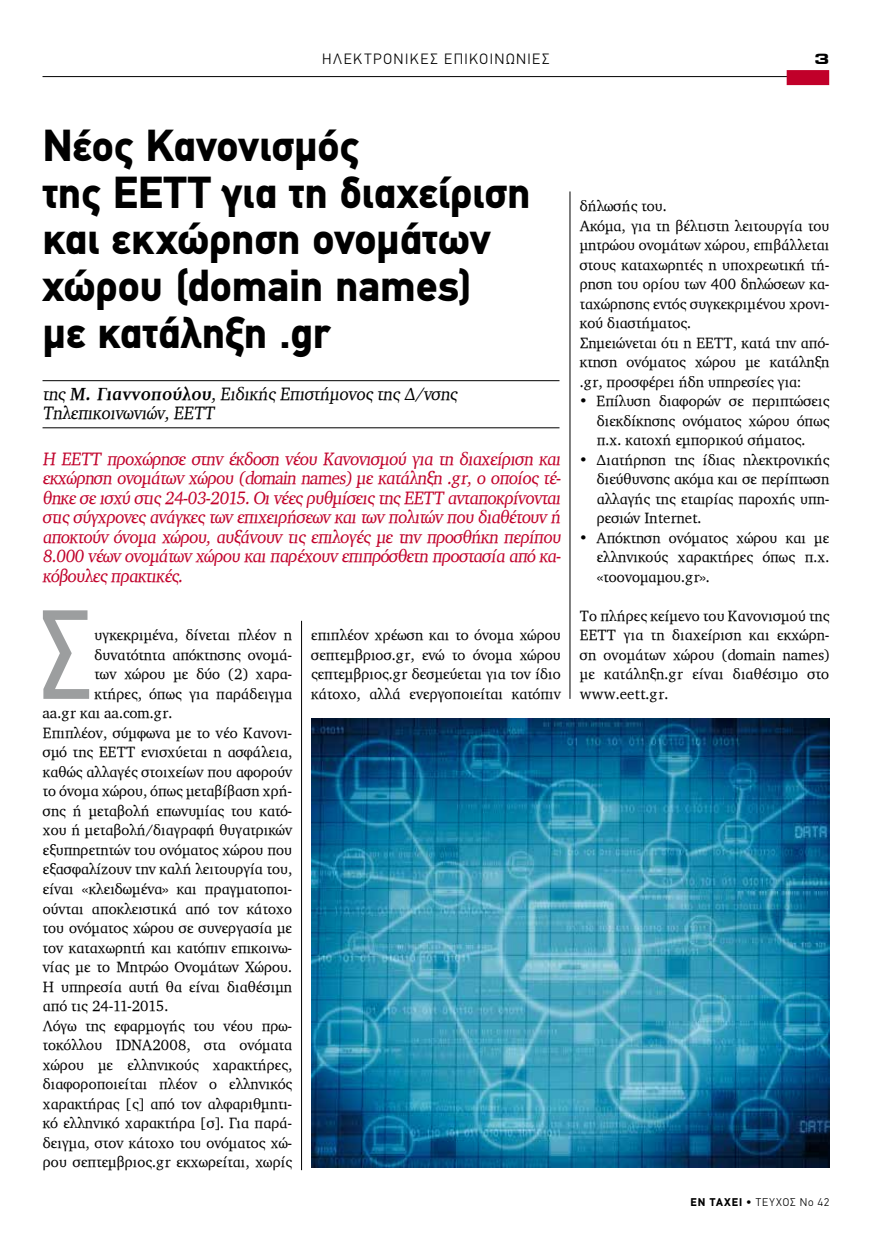
<style>
.page{position:relative;width:893px;height:1234px;background:#fff}
.page>*{position:absolute;margin:0;border:0;box-sizing:border-box;transform-origin:0 0}
.t1{font:127.05px "PF Din Text Condensed";color:#9c9e9f}
.t2{font:900 45px/46.5px "PF Din Text";letter-spacing:-.005em;color:#000}
.t3{font:18px/19.5px "PF Diplomat";letter-spacing:-.02em;color:#c1002a;text-align:justify;scale:.95 1}
.t4{font:18px/19.5px "PF Diplomat";color:#000;scale:.95 1}
.t5{font:15px/19.5px "PF Diplomat";letter-spacing:.01em;color:#000;text-align:justify}
.t6{font:300 15px "PF Din Text";letter-spacing:.1em;color:#000}
.t7{font:700 15px "PF Euroset";color:#000}
.t8{font:300 11.25px "PF Din Text";letter-spacing:.095em;color:#000}
.s1{font-weight:700}
.s2{font-weight:900}
.s3{font-weight:400}
</style>
<div class="page">
<hr style="left:301px;top:620px;width:1px;height:549px;background:#000">
<hr style="left:570px;top:191px;width:1px;height:507px;background:#000">
<hr style="left:43px;top:380px;width:516px;height:1px;background:#000">
<hr style="left:43px;top:427px;width:516px;height:1px;background:#000">
<img style="left:311px;top:718px;width:518px;height:449px">
<hr style="left:43px;top:76px;width:778px;height:1px;background:#000">
<div style="left:787px;top:70px;width:42px;height:15px;background:#c1002a"></div>
<p class="t6" style="left:322px;top:50px;width:229px">ΗΛΕΚΤΡΟΝΙΚΕΣ ΕΠΙΚΟΙΝΩΝΙΕΣ</p>
<p class="t7" style="left:814px;top:49px;width:16px">3</p>
<h2 class="t2" style="left:43px;top:122px;width:490px">Νέος Κανονισμός<br>της ΕΕΤΤ για τη διαχείριση και εκχώρηση ονομάτων χώρου (domain names)<br>με κατάληξη .gr</h2>
<p class="t4" style="left:43px;top:383px;width:441px">της <span class="s1">M. Γιαννοπούλου</span>, Ειδικής Επιστήμονος της Δ/νσης<br>Τηλεπικοινωνιών, ΕΕΤΤ</p>
<p class="t3" style="left:43px;top:448px;width:550px">Η ΕΕΤΤ προχώρησε στην έκδοση νέου Κανονισμού για τη διαχείριση και εκχώρηση ονομάτων χώρου (domain names) με κατάληξη .gr, ο οποίος τέ&shy;θηκε σε ισχύ στις 24-03-2015. Οι νέες ρυθμίσεις της ΕΕΤΤ ανταποκρίνονται στις σύγχρονες ανάγκες των επιχειρήσεων και των πολιτών που διαθέτουν ή αποκτούν όνομα χώρου, αυξάνουν τις επιλογές με την προσθήκη περίπου 8.000 νέων ονομάτων χώρου και παρέχουν επιπρόσθετη προστασία από κα&shy;κόβουλες πρακτικές.</p>
<h1 class="t1" style="left:40px;top:581px;width:54px">Σ</h1>
<p class="t5" style="left:95px;top:625px;width:199px">υγκεκριμένα, δίνεται πλέον η</p>
<p class="t5" style="left:95px;top:644px;width:199px">δυνατότητα απόκτησης ονομά-</p>
<p class="t5" style="left:95px;top:664px;width:199px">των χώρου με δύο (2) χαρα-</p>
<p class="t5" style="left:95px;top:683px;width:199px">κτήρες, όπως για παράδειγμα</p>
<p class="t5" style="left:43px;top:703px;width:131px">aa.gr και aa.com.gr.</p>
<p class="t5" style="left:43px;top:722px;width:251px">Επιπλέον, σύμφωνα με το νέο Κανονι-</p>
<p class="t5" style="left:43px;top:742px;width:251px">σμό της ΕΕΤΤ ενισχύεται η ασφάλεια,</p>
<p class="t5" style="left:43px;top:761px;width:251px">καθώς αλλαγές στοιχείων που αφορούν</p>
<p class="t5" style="left:43px;top:781px;width:251px">το όνομα χώρου, όπως μεταβίβαση χρή-</p>
<p class="t5" style="left:43px;top:800px;width:251px">σης ή μεταβολή επωνυμίας του κατό-</p>
<p class="t5" style="left:43px;top:820px;width:251px">χου ή μεταβολή/διαγραφή θυγατρικών</p>
<p class="t5" style="left:43px;top:839px;width:251px">εξυπηρετητών του ονόματος χώρου που</p>
<p class="t5" style="left:43px;top:859px;width:251px">εξασφαλίζουν την καλή λειτουργία του,</p>
<p class="t5" style="left:43px;top:878px;width:251px">είναι «κλειδωμένα» και πραγματοποι-</p>
<p class="t5" style="left:43px;top:898px;width:251px">ούνται αποκλειστικά από τον κάτοχο</p>
<p class="t5" style="left:43px;top:917px;width:251px">του ονόματος χώρου σε συνεργασία με</p>
<p class="t5" style="left:43px;top:937px;width:251px">τον καταχωρητή και κατόπιν επικοινω-</p>
<p class="t5" style="left:43px;top:956px;width:251px">νίας με το Μητρώο Ονομάτων Χώρου.</p>
<p class="t5" style="left:43px;top:976px;width:251px">Η υπηρεσία αυτή θα είναι διαθέσιμη</p>
<p class="t5" style="left:43px;top:995px;width:127px">από τις 24-11-2015.</p>
<p class="t5" style="left:43px;top:1015px;width:251px">Λόγω της εφαρμογής του νέου πρω-</p>
<p class="t5" style="left:43px;top:1034px;width:251px">τοκόλλου IDNA2008, στα ονόματα</p>
<p class="t5" style="left:43px;top:1054px;width:251px">χώρου με ελληνικούς χαρακτήρες,</p>
<p class="t5" style="left:43px;top:1073px;width:251px">διαφοροποιείται πλέον ο ελληνικός</p>
<p class="t5" style="left:43px;top:1093px;width:251px">χαρακτήρας [ς] από τον αλφαριθμητι-</p>
<p class="t5" style="left:43px;top:1112px;width:251px">κό ελληνικό χαρακτήρα [σ]. Για παρά-</p>
<p class="t5" style="left:43px;top:1132px;width:251px">δειγμα, στον κάτοχο του ονόματος χώ-</p>
<p class="t5" style="left:43px;top:1151px;width:251px">ρου σεπτεμβριος.gr εκχωρείται, χωρίς</p>
<p class="t5" style="left:311px;top:625px;width:251px">επιπλέον χρέωση και το όνομα χώρου σεπτεμβριοσ.gr, ενώ το όνομα χώρου ςεπτεμβριος.gr δεσμεύεται για τον ίδιο κάτοχο, αλλά ενεργοποιείται κατόπιν</p>
<p class="t5" style="left:580px;top:196px;width:251px;text-align:left">δήλωσής του.<br>Ακόμα, για τη βέλτιστη λειτουργία του μητρώου ονομάτων χώρου, επιβάλλεται στους καταχωρητές η υποχρεωτική τή&shy;ρηση του ορίου των 400 δηλώσεων κα&shy;ταχώρησης εντός συγκεκριμένου χρονι&shy;κού διαστήματος.<br>Σημειώνεται ότι η ΕΕΤΤ, κατά την από&shy;κτηση ονόματος χώρου με κατάληξη .gr, προσφέρει ήδη υπηρεσίες για:</p>
<p class="t5" style="left:597px;top:391px;width:234px;text-indent:-17px">• Επίλυση διαφορών σε περιπτώσεις διεκδίκησης ονόματος χώρου όπως π.χ. κατοχή εμπορικού σήματος.</p>
<p class="t5" style="left:597px;top:449px;width:234px;text-indent:-17px">• Διατήρηση της ίδιας ηλεκτρονικής διεύθυνσης ακόμα και σε περίπτωση αλλαγής της εταιρίας παροχής υπη&shy;ρεσιών Internet.</p>
<p class="t5" style="left:597px;top:527px;width:234px;text-indent:-17px">• Απόκτηση ονόματος χώρου και με ελληνικούς χαρακτήρες όπως π.χ. «τοονομαμου.gr».</p>
<p class="t5" style="left:580px;top:605px;width:251px">Το πλήρες κείμενο του Κανονισμού της ΕΕΤΤ για τη διαχείριση και εκχώρη&shy;ση ονομάτων χώρου (domain names) με κατάληξη.gr είναι διαθέσιμο στο www.eett.gr.</p>
<p class="t8" style="left:690px;top:1195px;width:140px"><span class="s2">ΕΝ ΤΑΧΕΙ</span> <span class="s3">•</span> ΤΕΥΧΟΣ νο 42</p>
</div>
